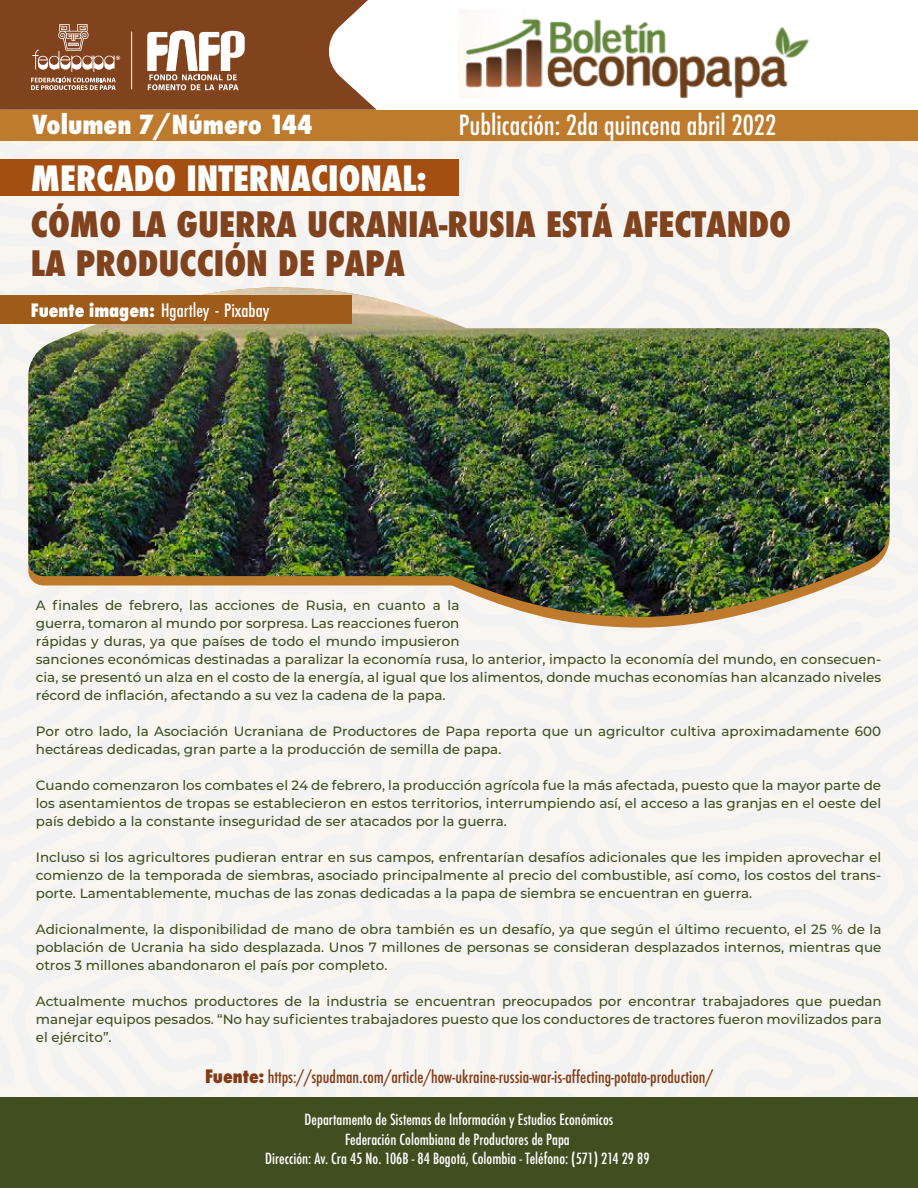
<style>
.page{position:relative;width:918px;height:1188px;background:#fff}
.page>*{position:absolute;margin:0;border:0;box-sizing:border-box;transform-origin:0 0}
.t1{font:800 condensed 34.05px/39px "Futura";color:#81421e}
.t2{font:800 condensed 33.9px "Futura";color:#fff}
.t3{font:800 28.95px "Futura PT Cond";color:#fff}
.t4{font:500 condensed 27px "Futura";color:#fff}
.t5{font:500 20.25px "Futura PT Cond";color:#fff}
.t6{font:500 condensed 16.5px "Futura";color:#803c16}
.t7{font:500 condensed 15px "Futura";color:#fff}
.t8{font:500 13.5px/18px "Montserrat";color:#404e20;text-align:justify}
.s1{font-weight:800}
.s2{font-weight:800;font-size:18px}
</style>
<div class="page">
<div style="left:0;top:140px;width:918px;height:286px;background:#f8f6f2"></div>
<div style="left:0;top:543px;width:918px;height:555px;background:#f8f6f2"></div>
<div style="left:120px;top:944px;width:798px;height:154px;background:#f8f6f2"></div>
<div style="left:377px;top:140px;width:202px;height:147px;background:#f7f5f2"></div>
<div style="left:786px;top:201px;width:132px;height:342px;background:#f7f5f2"></div>
<div style="left:0;top:665px;width:178px;height:151px;background:#f8f6f2"></div>
<div style="left:840px;top:221px;width:78px;height:247px;background:#f8f6f2"></div>
<div style="left:772px;top:964px;width:146px;height:106px;background:#f8f6f2"></div>
<div style="left:768px;top:715px;width:150px;height:127px;background:#f8f6f2"></div>
<svg style="left:396px;top:1028px;width:21px;height:59px"></svg>
<div style="left:0;top:426px;width:166px;height:277px;background:#f8f6f2"></div>
<div style="left:51px;top:888px;width:64px;height:40px;background:#f8f6f2"></div>
<div style="left:0;top:159px;width:459px;height:37px;background:#a44e12"></div>
<div style="left:0;top:1098px;width:918px;height:90px;background:#404e20"></div>
<div style="left:0;top:110px;width:918px;height:30px;background:#bf7b2d"></div>
<svg style="left:28px;top:617px;width:862px;height:11px;fill:#f2f2f2"></svg>
<img style="left:28px;top:287px;width:862px;height:330px">
<img style="left:465px;top:18px;width:344px;height:81px">
<svg style="left:0;top:0;width:377px;height:350px"></svg>
<div style="left:0;top:295px;width:352px;height:29px;background:#9e5b19"></div>
<h3 class="t3" style="left:33px;top:108px;width:281px">Volumen 7/Número 144</h3>
<h3 class="t4" style="left:459px;top:108px;width:319px">Publicación: 2da quincena abril 2022</h3>
<h2 class="t2" style="left:31px;top:156px;width:397px">MERCADO INTERNACIONAL:</h2>
<h1 class="t1" style="left:31px;top:205px;width:762px">CÓMO LA GUERRA UCRANIA-RUSIA ESTÁ AFECTANDO<br>LA PRODUCCIÓN DE PAPA</h1>
<h3 class="t5" style="left:31px;top:299px;width:240px"><span class="s1">Fuente imagen:</span> Hgartley - Pixabay</h3>
<p class="t8" style="left:36px;top:595px;width:847px;text-align:left">A finales de febrero, las acciones de Rusia, en cuanto a la<br>guerra, tomaron al mundo por sorpresa. Las reacciones fueron<br>rápidas y duras, ya que países de todo el mundo impusieron<br>sanciones económicas destinadas a paralizar la economía rusa, lo anterior, impacto la economía del mundo, en consecuen&shy;cia, se presentó un alza en el costo de la energía, al igual que los alimentos, donde muchas economías han alcanzado niveles récord de inflación, afectando a su vez la cadena de la papa.</p>
<p class="t8" style="left:36px;top:721px;width:847px">Por otro lado, la Asociación Ucraniana de Productores de Papa reporta que un agricultor cultiva aproximadamente 600 hectáreas dedicadas, gran parte a la producción de semilla de papa.</p>
<p class="t8" style="left:36px;top:775px;width:847px">Cuando comenzaron los combates el 24 de febrero, la producción agrícola fue la más afectada, puesto que la mayor parte de los asentamientos de tropas se establecieron en estos territorios, interrumpiendo así, el acceso a las granjas en el oeste del país debido a la constante inseguridad de ser atacados por la guerra.</p>
<p class="t8" style="left:36px;top:847px;width:847px">Incluso si los agricultores pudieran entrar en sus campos, enfrentarían desafíos adicionales que les impiden aprovechar el comienzo de la temporada de siembras, asociado principalmente al precio del combustible, así como, los costos del trans&shy;porte. Lamentablemente, muchas de las zonas dedicadas a la papa de siembra se encuentran en guerra.</p>
<p class="t8" style="left:36px;top:919px;width:847px">Adicionalmente, la disponibilidad de mano de obra también es un desafío, ya que según el último recuento, el 25 % de la población de Ucrania ha sido desplazada. Unos 7 millones de personas se consideran desplazados internos, mientras que otros 3 millones abandonaron el país por completo.</p>
<p class="t8" style="left:36px;top:991px;width:848px">Actualmente muchos productores de la industria se encuentran preocupados por encontrar trabajadores que puedan manejar equipos pesados. “No hay suficientes trabajadores puesto que los conductores de tractores fueron movilizados para el ejército”.</p>
<p class="t6" style="left:205px;top:1066px;width:509px"><span class="s2">Fuente:</span> https://spudman.com/article/how-ukraine-russia-war-is-affecting-potato-production/</p>
<p class="t7" style="left:305px;top:1110px;width:310px">Departamento de Sistemas de Información y Estudios Económicos</p>
<p class="t7" style="left:265px;top:1149px;width:386px">Dirección: Av. Cra 45 No. 106B - 84 Bogotá, Colombia - Teléfono: (571) 214 29 89</p>
<p class="t7" style="left:345px;top:1130px;width:226px">Federación Colombiana de Productores de Papa</p>
</div>
